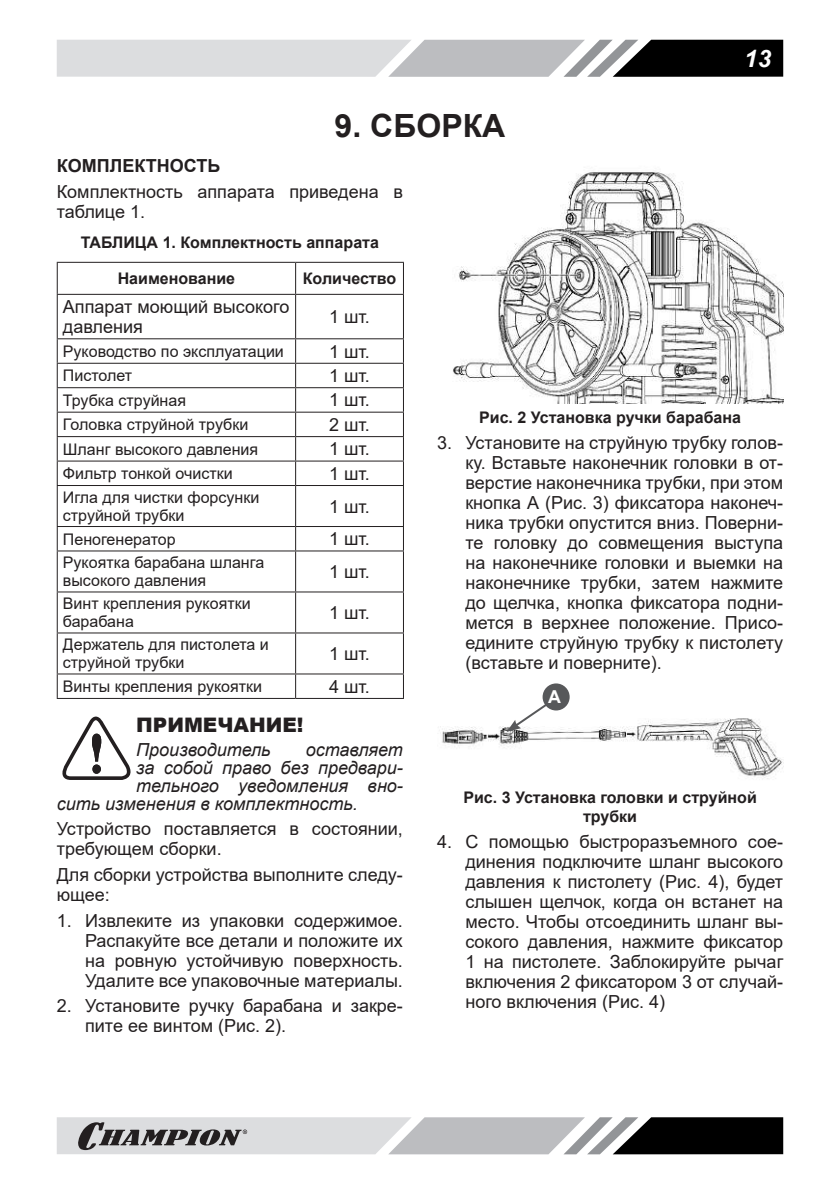
<style>
.page{position:relative;width:840px;height:1191px;background:#fff}
.page>*{position:absolute;margin:0;border:0;box-sizing:border-box;transform-origin:0 0}
.t1{font:700 32px "Arial";color:#231f20}
.t2{font:italic 700 24px "Arial";color:#fff}
.t3{font:900 20px "Arial";color:#231f20}
.t4{font:18px/20px "Arial";color:#231f20}
.t5{font:italic 18px "Arial";color:#231f20}
.t6{font:700 18px "Arial";color:#231f20}
.t7{font:700 17.8px "Arial";color:#fff}
.t8{font:16px/18px "Arial";color:#231f20}
.t9{font:700 16px/19.2px "Arial";color:#231f20;text-align:center}
</style>
<div class="page">
<svg style="left:57px;top:40px;width:725px;height:37px;background:#a7a8aa"></svg>
<svg style="left:57px;top:1117px;width:725px;height:37px;background:#9c9d9e"></svg>
<hr style="left:57px;top:262px;width:238px;height:1px;background:#231f20">
<hr style="left:57px;top:263px;width:1px;height:31px;background:#231f20">
<hr style="left:295px;top:262px;width:109px;height:1px;background:#231f20">
<hr style="left:295px;top:263px;width:1px;height:31px;background:#231f20">
<hr style="left:403px;top:263px;width:1px;height:31px;background:#231f20">
<hr style="left:57px;top:294px;width:238px;height:1px;background:#231f20">
<hr style="left:57px;top:295px;width:1px;height:43px;background:#231f20">
<hr style="left:295px;top:294px;width:109px;height:1px;background:#231f20">
<hr style="left:295px;top:295px;width:1px;height:43px;background:#231f20">
<hr style="left:403px;top:295px;width:1px;height:43px;background:#231f20">
<hr style="left:57px;top:338px;width:238px;height:1px;background:#231f20">
<hr style="left:295px;top:338px;width:109px;height:1px;background:#231f20">
<hr style="left:57px;top:363px;width:238px;height:1px;background:#231f20">
<hr style="left:295px;top:363px;width:109px;height:1px;background:#231f20">
<hr style="left:57px;top:387px;width:238px;height:1px;background:#231f20">
<hr style="left:295px;top:387px;width:109px;height:1px;background:#231f20">
<hr style="left:57px;top:412px;width:238px;height:1px;background:#231f20">
<hr style="left:295px;top:412px;width:109px;height:1px;background:#231f20">
<hr style="left:57px;top:436px;width:238px;height:1px;background:#231f20">
<hr style="left:295px;top:436px;width:109px;height:1px;background:#231f20">
<hr style="left:57px;top:460px;width:238px;height:1px;background:#231f20">
<svg style="left:57px;top:339px;width:1px;height:146px"></svg>
<hr style="left:295px;top:460px;width:109px;height:1px;background:#231f20">
<svg style="left:295px;top:339px;width:1px;height:146px"></svg>
<svg style="left:403px;top:339px;width:1px;height:146px"></svg>
<hr style="left:57px;top:485px;width:238px;height:1px;background:#231f20">
<hr style="left:57px;top:486px;width:1px;height:40px;background:#231f20">
<hr style="left:295px;top:485px;width:109px;height:1px;background:#231f20">
<hr style="left:295px;top:486px;width:1px;height:40px;background:#231f20">
<hr style="left:403px;top:486px;width:1px;height:40px;background:#231f20">
<hr style="left:57px;top:526px;width:238px;height:1px;background:#231f20">
<svg style="left:57px;top:527px;width:1px;height:23px"></svg>
<hr style="left:295px;top:526px;width:109px;height:1px;background:#231f20">
<svg style="left:295px;top:527px;width:1px;height:23px"></svg>
<svg style="left:403px;top:527px;width:1px;height:23px"></svg>
<hr style="left:57px;top:550px;width:238px;height:1px;background:#231f20">
<hr style="left:57px;top:551px;width:1px;height:40px;background:#231f20">
<hr style="left:295px;top:550px;width:109px;height:1px;background:#231f20">
<hr style="left:295px;top:551px;width:1px;height:40px;background:#231f20">
<hr style="left:403px;top:551px;width:1px;height:40px;background:#231f20">
<hr style="left:57px;top:591px;width:238px;height:1px;background:#231f20">
<hr style="left:57px;top:592px;width:1px;height:40px;background:#231f20">
<hr style="left:295px;top:591px;width:109px;height:1px;background:#231f20">
<hr style="left:295px;top:592px;width:1px;height:40px;background:#231f20">
<hr style="left:403px;top:592px;width:1px;height:40px;background:#231f20">
<hr style="left:57px;top:632px;width:238px;height:1px;background:#231f20">
<hr style="left:57px;top:633px;width:1px;height:40px;background:#231f20">
<hr style="left:295px;top:632px;width:109px;height:1px;background:#231f20">
<hr style="left:295px;top:633px;width:1px;height:40px;background:#231f20">
<hr style="left:403px;top:633px;width:1px;height:40px;background:#231f20">
<hr style="left:57px;top:673px;width:238px;height:1px;background:#231f20">
<svg style="left:57px;top:674px;width:1px;height:24px"></svg>
<hr style="left:295px;top:673px;width:109px;height:1px;background:#231f20">
<svg style="left:295px;top:674px;width:1px;height:24px"></svg>
<svg style="left:403px;top:674px;width:1px;height:24px"></svg>
<hr style="left:57px;top:698px;width:238px;height:1px;background:#231f20">
<hr style="left:295px;top:698px;width:109px;height:1px;background:#231f20">
<svg style="left:62px;top:716px;width:69px;height:64px"></svg>
<img style="left:453px;top:172px;width:329px;height:232px">
<img style="left:440px;top:703px;width:342px;height:76px">
<svg style="left:506px;top:703px;width:49px;height:29px"></svg>
<div style="left:542px;top:683px;width:27px;height:27px;background:#57585a;border-radius:50%"></div>
<h1 class="t1" style="left:334px;top:103px;width:172px">9. СБОРКА</h1>
<h2 class="t2" style="left:743px;top:42px;width:28px">13</h2>
<p class="t6" style="left:57px;top:153px;width:165px">КОМПЛЕКТНОСТЬ</p>
<p class="t4" style="left:57px;top:181px;width:347px">Комплектность аппарата приведена в таблице 1.</p>
<p class="t9" style="left:81px;top:233px;width:299px">ТАБЛИЦА 1. Комплектность аппарата</p>
<p class="t9" style="left:118px;top:269px;width:119px">Наименование</p>
<p class="t9" style="left:303px;top:269px;width:95px">Количество</p>
<p class="t4" style="left:63px;top:297px;width:228px">Аппарат моющий высокого давления</p>
<p class="t4" style="left:329px;top:307px;width:42px">1 шт.</p>
<p class="t8" style="left:63px;top:342px;width:222px">Руководство по эксплуатации</p>
<p class="t4" style="left:329px;top:341px;width:42px">1 шт.</p>
<p class="t8" style="left:63px;top:366px;width:71px">Пистолет</p>
<p class="t4" style="left:329px;top:365px;width:42px">1 шт.</p>
<p class="t8" style="left:63px;top:391px;width:125px">Трубка струйная</p>
<p class="t4" style="left:329px;top:390px;width:42px">1 шт.</p>
<p class="t8" style="left:63px;top:415px;width:187px">Головка струйной трубки</p>
<p class="t4" style="left:329px;top:414px;width:42px">2 шт.</p>
<p class="t8" style="left:63px;top:440px;width:197px">Шланг высокого давления</p>
<p class="t4" style="left:329px;top:439px;width:42px">1 шт.</p>
<p class="t8" style="left:63px;top:464px;width:171px">Фильтр тонкой очистки</p>
<p class="t4" style="left:329px;top:463px;width:42px">1 шт.</p>
<p class="t8" style="left:63px;top:488px;width:198px">Игла для чистки форсунки струйной трубки</p>
<p class="t4" style="left:329px;top:496px;width:42px">1 шт.</p>
<p class="t8" style="left:63px;top:530px;width:114px">Пеногенератор</p>
<p class="t4" style="left:329px;top:529px;width:42px">1 шт.</p>
<p class="t8" style="left:63px;top:553px;width:203px">Рукоятка барабана шланга высокого давления</p>
<p class="t4" style="left:329px;top:561px;width:42px">1 шт.</p>
<p class="t8" style="left:63px;top:594px;width:189px">Винт крепления рукоятки барабана</p>
<p class="t4" style="left:329px;top:602px;width:42px">1 шт.</p>
<p class="t8" style="left:63px;top:635px;width:207px">Держатель для пистолета и струйной трубки</p>
<p class="t4" style="left:329px;top:643px;width:42px">1 шт.</p>
<p class="t8" style="left:63px;top:677px;width:201px">Винты крепления рукоятки</p>
<p class="t4" style="left:329px;top:676px;width:42px">4 шт.</p>
<p class="t3" style="left:136px;top:710px;width:169px">ПРИМЕЧАНИЕ!</p>
<p class="t5" style="left:136px;top:737px;width:136px">Производитель</p>
<p class="t5" style="left:305px;top:737px;width:99px">оставляет</p>
<p class="t5" style="left:136px;top:755px;width:268px">за собой право без предвари-</p>
<p class="t5" style="left:136px;top:773px;width:268px">тельного уведомления вно-</p>
<p class="t5" style="left:57px;top:791px;width:302px">сить изменения в комплектность.</p>
<p class="t4" style="left:57px;top:819px;width:347px">Устройство поставляется в состоянии, требующем сборки.</p>
<p class="t4" style="left:57px;top:864px;width:347px">Для сборки устройства выполните следу&shy;ющее:</p>
<p class="t4" style="left:85px;top:910px;width:319px;text-align:justify;text-indent:-28px">1. Извлеките из упаковки содержимое.<br>Распакуйте все детали и положите их на ровную устойчивую поверхность.<br>Удалите все упаковочные материалы.</p>
<p class="t4" style="left:85px;top:996px;width:319px;text-indent:-28px">2. Установите ручку барабана и закре&shy;пите ее винтом (Рис. 2).</p>
<p class="t9" style="left:479px;top:408px;width:263px">Рис. 2 Установка ручки барабана</p>
<p class="t4" style="left:465px;top:432px;width:319px;text-align:justify;text-indent:-28px">3. Установите на струйную трубку голов&shy;ку. Вставьте наконечник головки в от&shy;верстие наконечника трубки, при этом кнопка А (Рис. 3) фиксатора наконеч&shy;ника трубки опустится вниз. Поверни&shy;те головку до совмещения выступа на наконечнике головки и выемки на наконечнике трубки, затем нажмите до щелчка, кнопка фиксатора подни&shy;мется в верхнее положение. Присо&shy;едините струйную трубку к пистолету (вставьте и поверните).</p>
<p class="t7" style="left:548px;top:684px;width:14px">А</p>
<p class="t9" style="left:463px;top:787px;width:295px">Рис. 3 Установка головки и струйной трубки</p>
<p class="t4" style="left:465px;top:831px;width:319px;text-align:justify;text-indent:-28px">4. С помощью быстроразъемного сое&shy;динения подключите шланг высокого давления к пистолету (Рис. 4), будет слышен щелчок, когда он встанет на место. Чтобы отсоединить шланг вы&shy;сокого давления, нажмите фиксатор 1 на пистолете. Заблокируйте рычаг включения 2 фиксатором 3 от случай&shy;ного включения (Рис. 4)</p>
</div>
